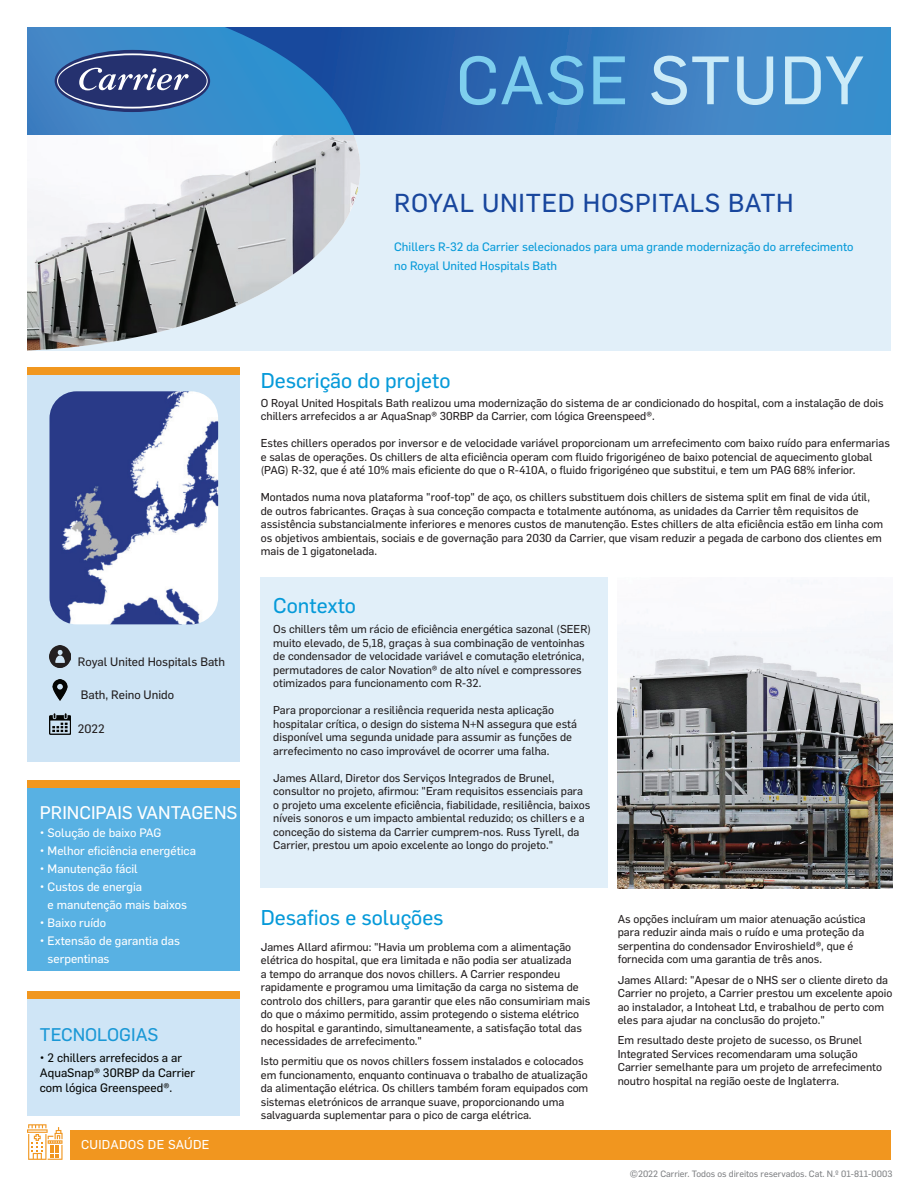
<style>
.page{position:relative;width:918px;height:1188px;background:#fff}
.page>*{position:absolute;margin:0;border:0;box-sizing:border-box;transform-origin:0 0}
.t1{font:67.05px "Flama Basic";letter-spacing:.02em;color:#cbebf8}
.t2{font:25.5px "Flama Basic";letter-spacing:.03em;color:#18469d}
.t3{font:21px "Flama Basic";color:#069ad9}
.t4{font:18px "Flama Basic";color:#fff}
.t5{font:18px "Flama Basic";color:#1a98d6}
.t6{font:12.6px "Flama Basic";letter-spacing:.025em;color:#fff}
.t7{font:12px/18px "Flama Basic";color:#fff}
.t8{font:12px/19.5px "Flama Basic";color:#069ad9}
.t9{font:12px/15px "Flama Basic";color:#040503}
.t10{font:12px "Flama Basic";color:#231f20}
.t11{font:11.25px/13.5px "Flama Basic";color:#231f20}
.t12{font:9px "Flama Basic";color:#808285}
.s1{color:#7eceee}
</style>
<div class="page">
<svg style="left:27px;top:27px;width:864px;height:108px;background:#3375b8"></svg>
<div style="left:27px;top:135px;width:864px;height:216px;background:#e1eff9"></div>
<div style="left:71px;top:1131px;width:820px;height:29px;background:#f1961f"></div>
<svg style="left:28px;top:1124px;width:35px;height:36px"></svg>
<div style="left:261px;top:578px;width:347px;height:310px;background:#e1eff9"></div>
<div style="left:27px;top:784px;width:213px;height:187px;background:#58b1e3"></div>
<div style="left:27px;top:780px;width:213px;height:8px;background:#f1971f"></div>
<div style="left:27px;top:368px;width:213px;height:394px;background:#cee4f5"></div>
<div style="left:27px;top:368px;width:213px;height:7px;background:#f1971f"></div>
<img style="left:27px;top:135px;width:333px;height:216px">
<img style="left:50px;top:646px;width:21px;height:21px">
<img style="left:52px;top:680px;width:16px;height:21px">
<img style="left:50px;top:713px;width:21px;height:22px">
<div style="left:27px;top:992px;width:213px;height:124px;background:#cfe5f6"></div>
<div style="left:27px;top:992px;width:213px;height:7px;background:#f1971f"></div>
<img style="left:618px;top:613px;width:274px;height:275px">
<img style="left:50px;top:391px;width:168px;height:233px">
<h1 class="t1" style="left:456px;top:33px;width:410px"><span class="s1">CASE</span> STUDY</h1>
<h2 class="t2" style="left:394px;top:185px;width:401px">ROYAL UNITED HOSPITALS BATH</h2>
<p class="t8" style="left:394px;top:236px;width:461px">Chillers R-32 da Carrier selecionados para uma grande modernização do arrefecimento no Royal United Hospitals Bath</p>
<p class="t10" style="left:78px;top:653px;width:149px">Royal United Hospitals Bath</p>
<p class="t10" style="left:81px;top:686px;width:95px">Bath, Reino Unido</p>
<p class="t10" style="left:78px;top:720px;width:28px">2022</p>
<h3 class="t4" style="left:40px;top:800px;width:199px">PRINCIPAIS VANTAGENS</h3>
<p class="t7" style="left:40px;top:823px;width:123px">• Solução de baixo PAG</p>
<p class="t7" style="left:40px;top:841px;width:157px">• Melhor eficiência energética</p>
<p class="t7" style="left:40px;top:859px;width:99px">• Manutenção fácil</p>
<p class="t7" style="left:48px;top:877px;width:141px;text-indent:-8px">• Custos de energia<br>e manutenção mais baixos</p>
<p class="t7" style="left:40px;top:913px;width:68px">• Baixo ruído</p>
<p class="t7" style="left:48px;top:931px;width:134px;text-indent:-8px">• Extensão de garantia das serpentinas</p>
<h3 class="t5" style="left:40px;top:1022px;width:120px">TECNOLOGIAS</h3>
<p class="t9" style="left:40px;top:1050px;width:157px">• 2 chillers arrefecidos a ar<br>AquaSnap® 30RBP da Carrier com lógica Greenspeed®.</p>
<p class="t6" style="left:81px;top:1136px;width:130px">CUIDADOS DE SAÚDE</p>
<h3 class="t3" style="left:261px;top:365px;width:191px">Descrição do projeto</h3>
<p class="t11" style="left:261px;top:395px;width:624px">O Royal United Hospitals Bath realizou uma modernização do sistema de ar condicionado do hospital, com a instalação de dois chillers arrefecidos a ar AquaSnap® 30RBP da Carrier, com lógica Greenspeed®.</p>
<p class="t11" style="left:261px;top:436px;width:631px">Estes chillers operados por inversor e de velocidade variável proporcionam um arrefecimento com baixo ruído para enfermarias e salas de operações. Os chillers de alta eficiência operam com fluido frigorigéneo de baixo potencial de aquecimento global (PAG) R-32, que é até 10% mais eficiente do que o R-410A, o fluido frigorigéneo que substitui, e tem um PAG 68% inferior.</p>
<p class="t11" style="left:261px;top:490px;width:624px">Montados numa nova plataforma "roof-top" de aço, os chillers substituem dois chillers de sistema split em final de vida útil, de outros fabricantes. Graças à sua conceção compacta e totalmente autónoma, as unidades da Carrier têm requisitos de assistência substancialmente inferiores e menores custos de manutenção. Estes chillers de alta eficiência estão em linha com os objetivos ambientais, sociais e de governação para 2030 da Carrier, que visam reduzir a pegada de carbono dos clientes em mais de 1 gigatonelada.</p>
<h3 class="t3" style="left:273px;top:590px;width:84px">Contexto</h3>
<p class="t11" style="left:273px;top:622px;width:319px">Os chillers têm um rácio de eficiência energética sazonal (SEER) muito elevado, de 5,18, graças à sua combinação de ventoinhas de condensador de velocidade variável e comutação eletrónica, permutadores de calor Novation® de alto nível e compressores otimizados para funcionamento com R-32.</p>
<p class="t11" style="left:273px;top:703px;width:305px">Para proporcionar a resiliência requerida nesta aplicação hospitalar crítica, o design do sistema N+N assegura que está disponível uma segunda unidade para assumir as funções de arrefecimento no caso improvável de ocorrer uma falha.</p>
<p class="t11" style="left:273px;top:770px;width:319px">James Allard, Diretor dos Serviços Integrados de Brunel, consultor no projeto, afirmou: "Eram requisitos essenciais para o projeto uma excelente eficiência, fiabilidade, resiliência, baixos níveis sonoros e um impacto ambiental reduzido; os chillers e a conceção do sistema da Carrier cumprem-nos. Russ Tyrell, da Carrier, prestou um apoio excelente ao longo do projeto."</p>
<h3 class="t3" style="left:261px;top:902px;width:184px">Desafios e soluções</h3>
<p class="t11" style="left:261px;top:939px;width:331px">James Allard afirmou: "Havia um problema com a alimentação elétrica do hospital, que era limitada e não podia ser atualizada<br>a tempo do arranque dos novos chillers. A Carrier respondeu rapidamente e programou uma limitação da carga no sistema de controlo dos chillers, para garantir que eles não consumiriam mais do que o máximo permitido, assim protegendo o sistema elétrico do hospital e garantindo, simultaneamente, a satisfação total das necessidades de arrefecimento."</p>
<p class="t11" style="left:261px;top:1054px;width:329px">Isto permitiu que os novos chillers fossem instalados e colocados em funcionamento, enquanto continuava o trabalho de atualização da alimentação elétrica. Os chillers também foram equipados com sistemas eletrónicos de arranque suave, proporcionando uma salvaguarda suplementar para o pico de carga elétrica.</p>
<p class="t11" style="left:618px;top:911px;width:249px">As opções incluíram um maior atenuação acústica para reduzir ainda mais o ruído e uma proteção da serpentina do condensador Enviroshield®, que é fornecida com uma garantia de três anos.</p>
<p class="t11" style="left:618px;top:972px;width:276px">James Allard: "Apesar de o NHS ser o cliente direto da Carrier no projeto, a Carrier prestou um excelente apoio ao instalador, a Intoheat Ltd, e trabalhou de perto com eles para ajudar na conclusão do projeto."</p>
<p class="t11" style="left:618px;top:1033px;width:266px">Em resultado deste projeto de sucesso, os Brunel Integrated Services recomendaram uma solução Carrier semelhante para um projeto de arrefecimento noutro hospital na região oeste de Inglaterra.</p>
<p class="t12" style="left:630px;top:1167px;width:264px">©2022 Carrier. Todos os direitos reservados. Cat. N.º 01-811-0003</p>
</div>
